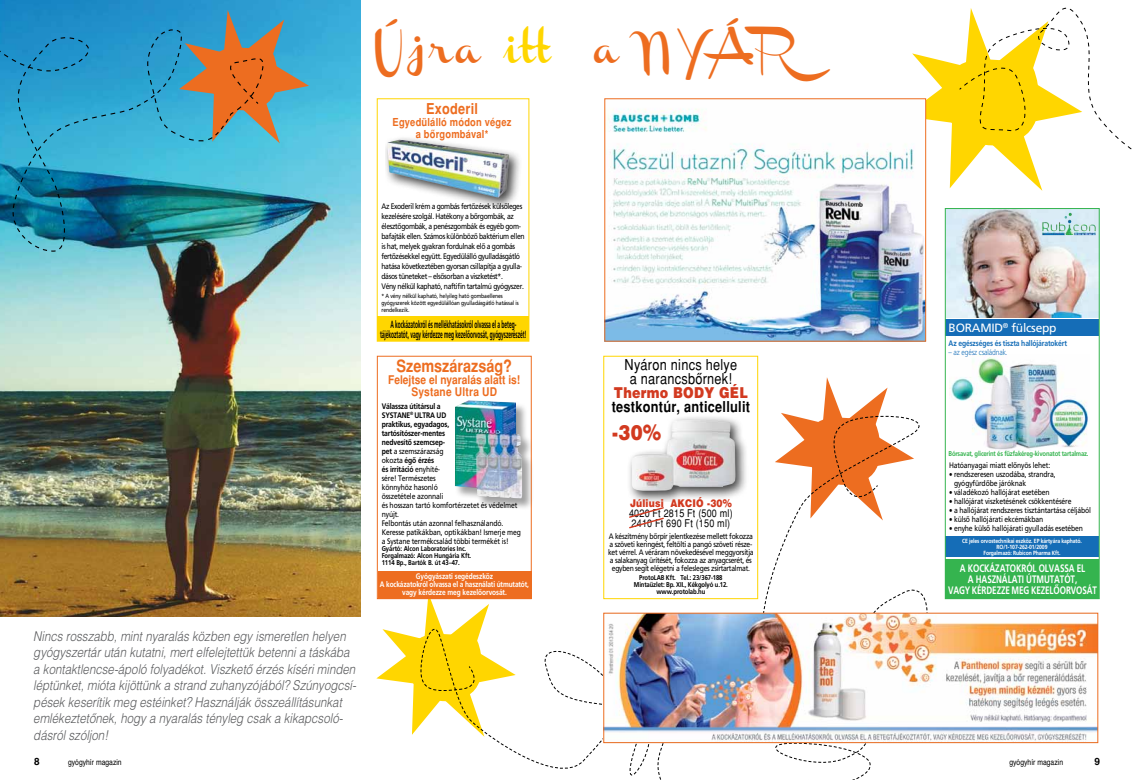
<style>
.page{position:relative;width:1134px;height:780px;background:#fff}
.page>*{position:absolute;margin:0;border:0;box-sizing:border-box;transform-origin:0 0}
.t1{font:28.5px "Channel";letter-spacing:.1em;color:#ed6d20}
.t2{font:21px "KB Helvetica Black";color:#d23a20;scale:.85 1}
.t3{font:17px "KB Helvetica Bold";color:#ed6d20;scale:.85 1}
.t4{font:15px/14px "KB Helvetica Roman";letter-spacing:.02em;color:#000;text-align:center;scale:.85 1}
.t5{font:15px "KB Helvetica Bold";letter-spacing:.02em;color:#000;scale:.85 1}
.t6{font:15px "KB Helvetica Black";letter-spacing:.02em;color:#d23a20;scale:.85 1}
.t7{font:15px "KB Helvetica Bold";letter-spacing:.02em;color:#ed6d20;scale:.85 1}
.t8{font:italic 13.6px/16.5px "KB Helvetica Light";color:#58595b;scale:.85 1}
.t9{font:12px/12px "KB Helvetica Bold";color:#ed6d20;text-align:center;scale:.85 1}
.t10{font:12px "Frutiger Alt A";letter-spacing:-.02em;color:#fff}
.t11{font:11px/12px "KB Helvetica Bold";letter-spacing:.02em;color:#ed6d20;text-align:center;scale:.85 1}
.t12{font:700 10.8px "Frutiger Alt";letter-spacing:.13em;color:#fff;scale:.75 1}
.t13{font:10.6px/10px "KB Helvetica Roman";letter-spacing:.02em;color:#000;scale:.85 1}
.t14{font:10.6px "KB Helvetica Black";letter-spacing:.02em;color:#d23a20;scale:.85 1}
.t15{font:700 10.4px/10.4px "Frutiger Alt";letter-spacing:-.01em;color:#000;text-align:center;scale:.47 1}
.t16{font:700 10px "Helvetica";color:#000}
.t17{font:8px/10px "Frutiger Alt A";letter-spacing:-.04em;color:#000;scale:.85 1}
.t18{font:8px/9px "Frutiger Alt A";letter-spacing:-.02em;color:#000;scale:.85 1}
.t19{font:700 8px/9px "Frutiger Alt";letter-spacing:-.02em;color:#000;scale:.85 1}
.t20{font:700 8px/8px "Frutiger Alt";letter-spacing:-.01em;color:#fff;text-align:center;scale:.82 1}
.t21{font:700 8px "Frutiger Alt";letter-spacing:-.02em;color:#156db7;scale:.85 1}
.t22{font:8px "Helvetica";color:#000;scale:.85 1}
.t23{font:300 8px "Frutiger Alt";letter-spacing:-.02em;color:#156db7;scale:.85 1}
.t24{font:700 7px/7px "Frutiger Alt";letter-spacing:-.01em;color:#000;scale:.85 1}
.t25{font:700 7px "Frutiger Alt";letter-spacing:-.03em;color:#35b44f;scale:.85 1}
.t26{font:6px/7px "Frutiger Alt A";letter-spacing:-.02em;color:#000;scale:.85 1}
.t27{font:700 6px/6px "Frutiger Alt";letter-spacing:-.02em;color:#fff;text-align:center;scale:.85 1}
.s1{color:#ffd600}
.s2{font-family:"Frutiger Alt";font-weight:700}
.s3{font-family:"Frutiger Alt A";font-weight:400}
.s4{font-family:"Calibri";font-weight:700}
</style>
<div class="page">
<img style="left:949px;top:354px;width:140px;height:96px">
<div style="left:945px;top:319px;width:154px;height:16px;background:#156db7"></div>
<div style="left:945px;top:536px;width:154px;height:21px;background:#156db7"></div>
<svg style="left:376px;top:593px;width:294px;height:151px"></svg>
<svg style="left:420px;top:632px;width:245px;height:148px"></svg>
<svg style="left:737px;top:377px;width:200px;height:367px"></svg>
<svg style="left:773px;top:417px;width:142px;height:363px"></svg>
<img style="left:0;top:0;width:360px;height:617px">
<img style="left:606px;top:109px;width:318px;height:230px">
<div style="left:604px;top:98px;width:322px;height:243px;border:1px solid #ed6d20"></div>
<div style="left:603px;top:356px;width:155px;height:243px;border:1px solid #ffd600"></div>
<div style="left:377px;top:356px;width:155px;height:243px;border:1px solid #ed6d20"></div>
<img style="left:947px;top:210px;width:151px;height:107px">
<div style="left:945px;top:208px;width:155px;height:391px;border:1px solid #35b44f"></div>
<img style="left:605px;top:614px;width:491px;height:127px">
<div style="left:603px;top:612px;width:495px;height:131px;border:1px solid #ed6d20"></div>
<div style="left:386px;top:135px;width:137px;height:75px;background:#000;opacity:.75"></div>
<img style="left:387px;top:140px;width:122px;height:58px">
<div style="left:627px;top:414px;width:122px;height:87px;background:#000;opacity:.75"></div>
<img style="left:632px;top:420px;width:103px;height:71px">
<svg style="left:904px;top:7px;width:228px;height:184px"></svg>
<svg style="left:263px;top:10px;width:46px;height:133px"></svg>
<img style="left:0;top:0;width:263px;height:252px">
<div style="left:378px;top:571px;width:153px;height:27px;background:#ed6d20"></div>
<div style="left:377px;top:316px;width:152px;height:25px;background:#ffd600"></div>
<svg style="left:629px;top:507px;width:35px;height:22px"></svg>
<div style="left:945px;top:559px;width:154px;height:39px;background:#35b44f"></div>
<img style="left:1042px;top:213px;width:30px;height:18px">
<div style="left:455px;top:400px;width:79px;height:110px;background:#000;opacity:.37"></div>
<img style="left:455px;top:400px;width:67px;height:98px">
<h1 class="t1" style="left:376px;top:36px;width:177px">Újra <span class="s1">itt</span></h1>
<h1 class="t1" style="left:594px;top:36px;width:251px">a NYÁR</h1>
<h3 class="t7" style="left:426px;top:99px;width:63px">Exoderil</h3>
<h3 class="t11" style="left:393px;top:116px;width:141px">Egyedülálló módon végez a bôrgombával*</h3>
<p class="t8" style="left:33px;top:627px;width:381px">Nincs rosszabb, mint nyaralás közben egy ismeretlen helyen gyógyszertár után kutatni, mert elfelejtettük betenni a táskába a kontaktlencse-ápoló folyadékot. Viszketô érzés kíséri minden léptünket, mióta kijöttünk a strand zuhanyzójából? Szúnyogcsí&shy;pések keserítik meg estéinket? Használják összeállításunkat emlékeztetônek, hogy a nyaralás tényleg csak a kikapcsoló&shy;dásról szóljon!</p>
<p class="t17" style="left:381px;top:201px;width:170px">Az Exoderil krém a gombás fertôzések külsôleges kezelésére szolgál. Hatékony a bôrgombák, az élesztôgombák, a penészgombák és egyéb gom&shy;bafajták ellen. Számos különbözô baktérium ellen is hat, melyek gyakran fordulnak elô a gombás fertôzésekkel együtt. Egyedülálló gyulladásgátló hatása következtében gyorsan csillapítja a gyulla&shy;dásos tüneteket – elsôsorban a viszketést*.<br>Vény nélkül kapható, naftifin tartalmú gyógyszer.</p>
<p class="t26" style="left:381px;top:292px;width:163px">* A vény nélkül kapható, helyileg ható gombaellenes gyógyszerek között egyedülállóan gyulladásgátló hatással is rendelkezik.</p>
<h3 class="t15" style="left:380px;top:319px;width:313px">A kockázatokról és mellékhatásokról olvassa el a beteg&shy;tájékoztatót, vagy kérdezze meg kezelôorvosát, gyógyszerészét!</h3>
<h3 class="t3" style="left:396px;top:356px;width:138px">Szemszárazság?</h3>
<h3 class="t9" style="left:388px;top:374px;width:157px">Felejtse el nyaralás alatt is!<br>Systane Ultra UD</h3>
<p class="t19" style="left:382px;top:401px;width:81px">Válassza útitársul a<br>SYSTANE<sup>®</sup> ULTRA UD praktikus, egyadagos, tartósítószer-mentes nedvesítô szemcsep-</p>
<p class="t18" style="left:382px;top:446px;width:74px"><span class="s2">pet</span> a szemszárazság</p>
<p class="t19" style="left:382px;top:455px;width:70px"><span class="s3">okozta</span> égô érzés és irritáció <span class="s3">enyhíté-</span></p>
<p class="t18" style="left:382px;top:473px;width:165px">sére! Természetes<br>könnyhöz hasonló<br>összetétele azonnali<br>és hosszan tartó komfortérzetet és védelmet nyújt.<br>Felbontás után azonnal felhasználandó.<br>Keresse patikákban, optikákban! Ismerje meg a Systane termékcsalád többi termékét is!</p>
<p class="t24" style="left:382px;top:545px;width:107px">Gyártó: Alcon Laboratories Inc.<br>Forgalmazó: Alcon Hungária Kft.<br>1114 Bp., Bartók B. út 43–47.</p>
<p class="t20" style="left:380px;top:572px;width:183px">Gyógyászati segédeszköz<br>A kockázatokról olvassa el a használati útmutatót, vagy kérdezze meg kezelôorvosát.</p>
<h3 class="t4" style="left:624px;top:358px;width:134px">Nyáron nincs helye a narancsbôrnek!</h3>
<h3 class="t6" style="left:614px;top:383px;width:159px">Thermo BODY GÉL</h3>
<h3 class="t5" style="left:612px;top:398px;width:164px">testkontúr, anticellulit</h3>
<h2 class="t2" style="left:612px;top:418px;width:59px">-30%</h2>
<h3 class="t14" style="left:630px;top:496px;width:121px">Júliusi AKCIÓ -30%</h3>
<h3 class="t13" style="left:629px;top:508px;width:124px">4020 Ft 2815 Ft (500 ml)<br>2410 Ft 690 Ft (150 ml)</h3>
<p class="t17" style="left:608px;top:532px;width:173px;line-height:8px;text-align:center">A készítmény bôrpír jelentkezése mellett fokozza a szöveti keringést, feltölti a pangó szöveti része&shy;ket vérrel. A véráram növekedésével meggyorsítja a salakanyag ürítését, fokozza az anyagcserét, és egyben segít elégetni a felesleges zsírtartalmat.</p>
<p class="t24" style="left:634px;top:574px;width:112px;text-align:center">ProtoLAB Kft. Tel.: 23/367-188<br>Mintaüzlet: Bp. XII., Kékgolyó u.12. www.protolab.hu</p>
<h3 class="t10" style="left:949px;top:321px;width:109px">BORAMID<sup>®</sup> fülcsepp</h3>
<p class="t21" style="left:948px;top:338px;width:141px">Az egészséges és tiszta hallójáratokért</p>
<p class="t23" style="left:948px;top:347px;width:71px">– az egész családnak.</p>
<p class="t25" style="left:948px;top:449px;width:166px">Bórsavat, glicerint és fûzfakéreg-kivonatot tartalmaz.</p>
<p class="t18" style="left:949px;top:461px;width:121px">Hatóanyagai miatt elônyös lehet:</p>
<p class="t18" style="left:954px;top:470px;width:121px;text-indent:-5px"><span class="s4">•</span> rendszeresen uszodába, strandra, gyógyfürdôbe járóknak</p>
<p class="t18" style="left:949px;top:488px;width:120px"><span class="s4">•</span> váladékozó hallójárat esetében</p>
<p class="t18" style="left:949px;top:497px;width:146px"><span class="s4">•</span> hallójárat viszketésének csökkentésére</p>
<p class="t18" style="left:949px;top:506px;width:169px"><span class="s4">•</span> a hallójárat rendszeres tisztántartása céljából</p>
<p class="t18" style="left:949px;top:515px;width:112px"><span class="s4">•</span> külsô hallójárati ekcémákban</p>
<p class="t18" style="left:949px;top:524px;width:159px"><span class="s4">•</span> enyhe külsô hallójárati gyulladás esetében</p>
<p class="t27" style="left:962px;top:537px;width:143px">CE jeles orvostechnikai eszköz. EP kártyára kapható.<br>RO/1-107-262-01/2009<br>Forgalmazó: Rubicon Pharma Kft.</p>
<h3 class="t12" style="left:960px;top:562px;width:56px">A Kockázatokr</h3>
<h3 class="t12" style="left:1026px;top:562px;width:25px">ól olvassa</h3>
<h3 class="t12" style="left:1077px;top:562px;width:7px">el</h3>
<h3 class="t12" style="left:968px;top:572px;width:19px">a haszn</h3>
<h3 class="t12" style="left:1002px;top:572px;width:14px">álati</h3>
<h3 class="t12" style="left:1026px;top:572px;width:16px">útmutat</h3>
<h3 class="t12" style="left:1064px;top:572px;width:19px">ót,</h3>
<h3 class="t12" style="left:948px;top:583px;width:9px">vagy</h3>
<h3 class="t12" style="left:972px;top:583px;width:21px">kérdezze</h3>
<h3 class="t12" style="left:1011px;top:583px;width:9px">meg</h3>
<h3 class="t12" style="left:1031px;top:583px;width:7px">kezel</h3>
<h3 class="t12" style="left:1053px;top:583px;width:17px">ôorvos</h3>
<h3 class="t12" style="left:1087px;top:583px;width:13px">át</h3>
<p class="t16" style="left:34px;top:753px;width:7px">8</p>
<p class="t22" style="left:68px;top:755px;width:65px">gyógyhír magazin</p>
<p class="t22" style="left:1009px;top:755px;width:65px">gyógyhír magazin</p>
<p class="t16" style="left:1094px;top:753px;width:7px">9</p>
</div>
